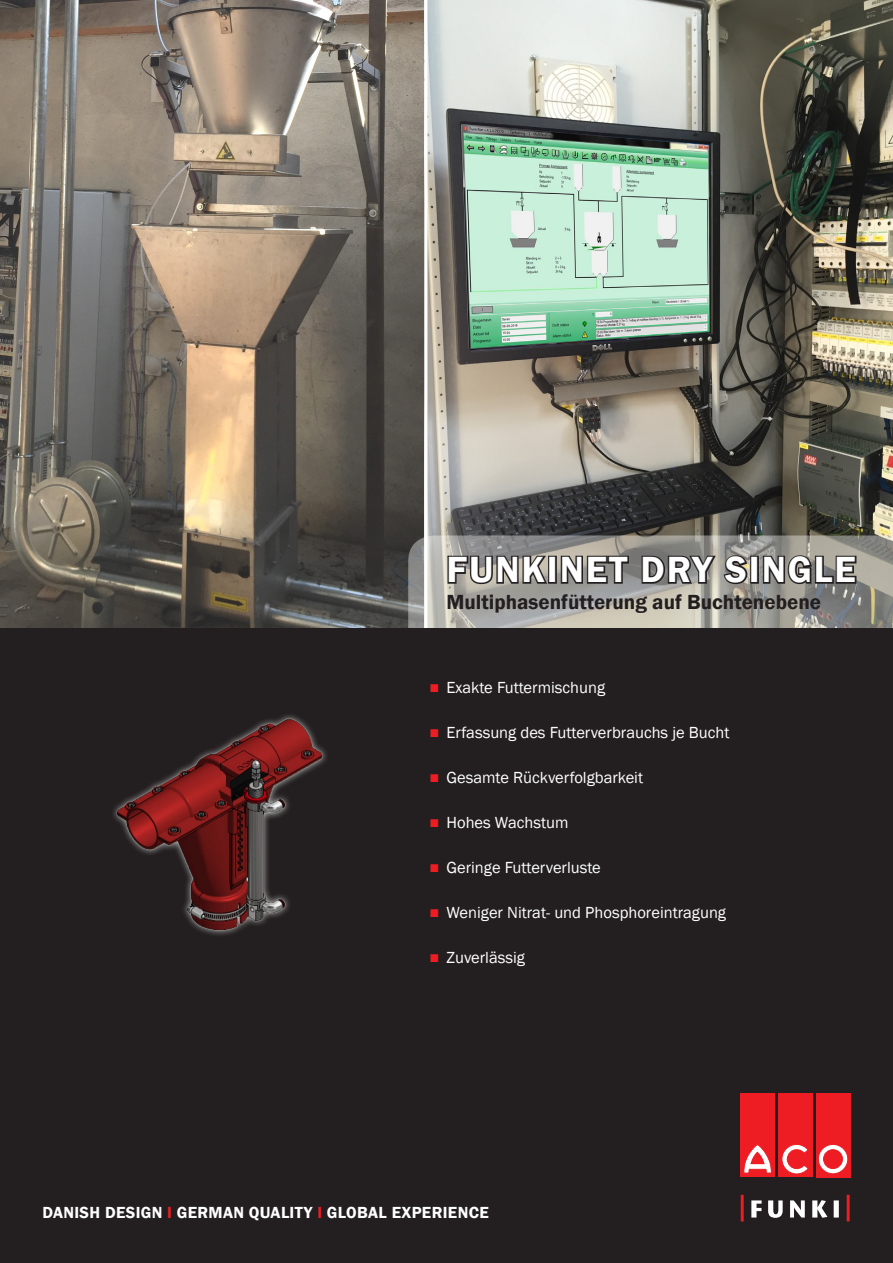
<style>
.page{position:relative;width:893px;height:1263px;background:#fff}
.page>*{position:absolute;margin:0;border:0;box-sizing:border-box;transform-origin:0 0}
.t1{font:600 37.5px "Franklin Gothic";letter-spacing:.05em;color:#fff}
.t2{font:600 21px "Franklin Gothic";color:#231f20}
.t3{font:16.5px "Franklin Gothic";color:#fff}
.t4{font:600 16.5px "Franklin Gothic";letter-spacing:.02em;color:#fff}
.s1{color:#ee1d23}
</style>
<div class="page">
<img style="left:427px;top:0;width:466px;height:535px">
<svg style="left:0;top:0;width:425px;height:628px"></svg>
<div style="left:0;top:628px;width:893px;height:635px;background:#231f20"></div>
<div style="left:740px;top:1093px;width:35px;height:83px;background:#ee1d23"></div>
<svg style="left:744px;top:1145px;width:27px;height:28px"></svg>
<div style="left:778px;top:1093px;width:35px;height:83px;background:#ee1d23"></div>
<svg style="left:782px;top:1144px;width:26px;height:30px"></svg>
<div style="left:816px;top:1093px;width:34px;height:84px;background:#ee1d23"></div>
<svg style="left:818px;top:1144px;width:30px;height:30px"></svg>
<div style="left:818px;top:1144px;width:30px;height:30px;border:1px solid #ee1d23;border-radius:50%"></div>
<div style="left:824px;top:1149px;width:18px;height:19px;background:#ee1d23;border-radius:50%"></div>
<div style="left:823px;top:1149px;width:19px;height:19px;border:1px solid #ee1d23;border-radius:50%"></div>
<svg style="left:751px;top:1200px;width:88px;height:18px"></svg>
<hr style="left:847px;top:1195px;width:3px;height:26px;background:#ee1d23">
<hr style="left:741px;top:1195px;width:3px;height:26px;background:#ee1d23">
<svg style="left:408px;top:535px;width:485px;height:93px"></svg>
<img style="left:108px;top:716px;width:242px;height:227px">
<p class="t1" style="left:446px;top:547px;width:411px">FUNKINET DRY SINGLE</p>
<p class="t2" style="left:446px;top:589px;width:376px">Multiphasenfütterung auf Buchtenebene</p>
<p class="t3" style="left:429px;top:677px;width:177px"><span class="s1">■</span> Exakte Futtermischung</p>
<p class="t3" style="left:429px;top:722px;width:301px"><span class="s1">■</span> Erfassung des Futterverbrauchs je Bucht</p>
<p class="t3" style="left:429px;top:767px;width:215px"><span class="s1">■</span> Gesamte Rückverfolgbarkeit</p>
<p class="t3" style="left:429px;top:812px;width:140px"><span class="s1">■</span> Hohes Wachstum</p>
<p class="t3" style="left:429px;top:857px;width:173px"><span class="s1">■</span> Geringe Futterverluste</p>
<p class="t3" style="left:429px;top:902px;width:298px"><span class="s1">■</span> Weniger Nitrat- und Phosphoreintragung</p>
<p class="t3" style="left:429px;top:947px;width:97px"><span class="s1">■</span> Zuverlässig</p>
<p class="t4" style="left:43px;top:1202px;width:448px">DANISH DESIGN <span class="s1">I</span> GERMAN QUALITY <span class="s1">I</span> GLOBAL EXPERIENCE</p>
</div>
